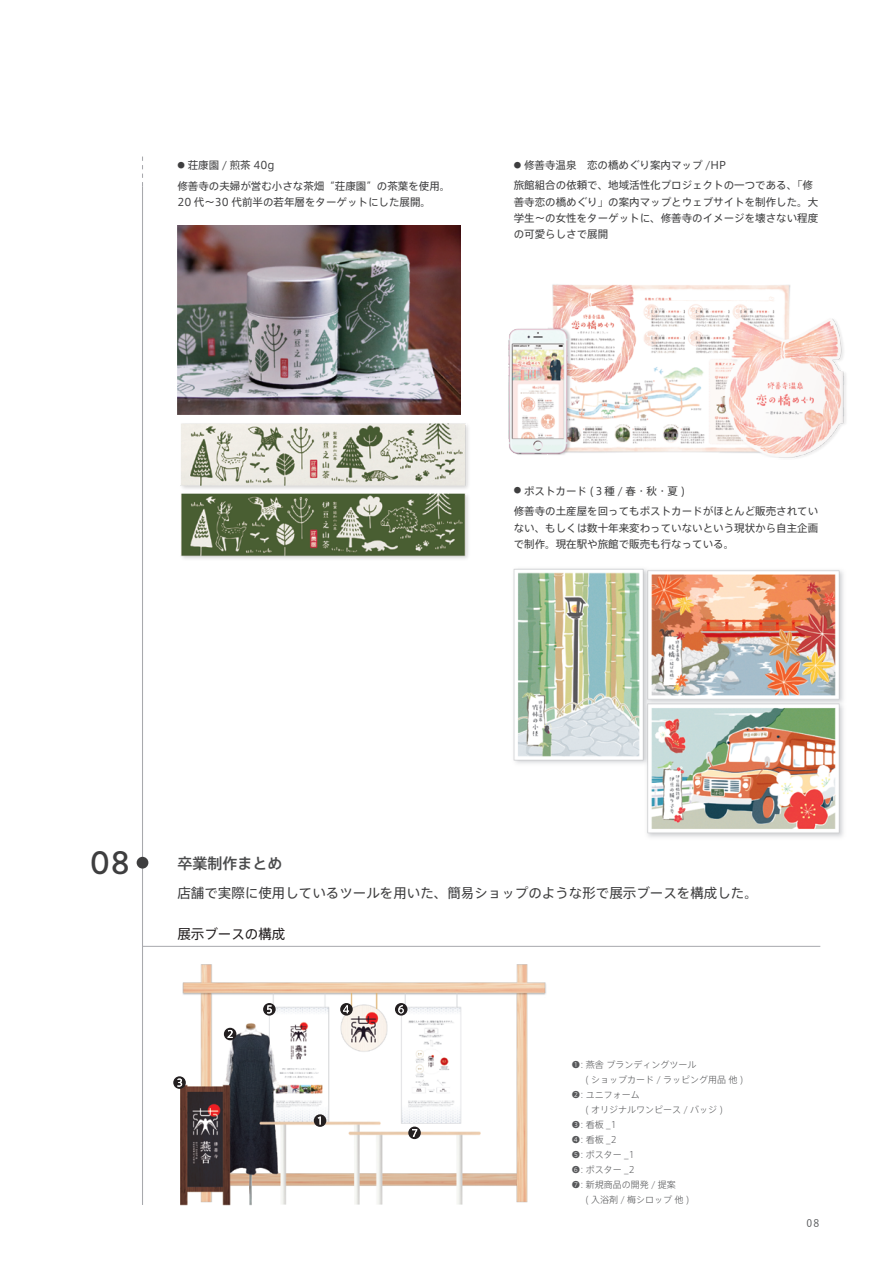
<style>
.page{position:relative;width:893px;height:1263px;background:#fff}
.page>*{position:absolute;margin:0;border:0;box-sizing:border-box;transform-origin:0 0}
.t1{font:500 33.3px "Brandon Grotesque";color:#3e3e3f}
.t2{font:500 15px "Axis Std";color:#4b4c4d}
.t3{font:13.5px "Axis Std";color:#3e3e3f}
.t4{font:13.5px "Axis Std";color:#231f20}
.t5{font:10.5px/20.9px "Axis Std";color:#3e3e3f}
.t6{font:500 10.5px "Yu Go";color:#57585a}
.t7{font:300 9px/15px "Axis Std";color:#57585a}
.s1{font-size:7.5px}
</style>
<div class="page">
<img style="left:508px;top:284px;width:338px;height:174px">
<img style="left:513px;top:568px;width:331px;height:269px">
<hr style="left:142px;top:186px;width:1px;height:1019px;background:#a8a9ad">
<img style="left:180px;top:423px;width:289px;height:136px">
<img style="left:177px;top:225px;width:284px;height:190px">
<div style="left:137px;top:857px;width:11px;height:11px;background:#3e3e3f;border-radius:50%"></div>
<hr style="left:143px;top:946px;width:677px;height:1px;background:#a8a9ad">
<img style="left:180px;top:965px;width:366px;height:241px">
<svg style="left:408px;top:1126px;width:13px;height:13px"></svg>
<svg style="left:395px;top:1003px;width:12px;height:12px"></svg>
<svg style="left:340px;top:1003px;width:13px;height:12px"></svg>
<svg style="left:314px;top:1114px;width:12px;height:13px"></svg>
<svg style="left:263px;top:1003px;width:13px;height:12px"></svg>
<svg style="left:224px;top:1028px;width:12px;height:12px"></svg>
<svg style="left:173px;top:1076px;width:13px;height:13px"></svg>
<svg style="left:142px;top:156px;width:1px;height:30px"></svg>
<p class="t5" style="left:177px;top:154px;width:275px"><span class="s1">●</span> 荘康園 / 煎茶 40g<br>修善寺の夫婦が営む小さな茶畑“荘康園”の茶葉を使用。</p>
<p class="t5" style="left:177px;top:191px;width:255px">20 代～30 代前半の若年層をターゲットにした展開。</p>
<p class="t5" style="left:514px;top:154px;width:301px"><span class="s1">●</span> 修善寺温泉　恋の橋めぐり案内マップ /HP<br>旅館組合の依頼で、地域活性化プロジェクトの一つである、「修</p>
<p class="t5" style="left:514px;top:193px;width:306px;line-height:16.2px;text-align:justify">善寺恋の橋めぐり」の案内マップとウェブサイトを制作した。大学生～の女性をターゲットに、修善寺のイメージを壊さない程度の可愛らしさで展開</p>
<p class="t5" style="left:514px;top:479px;width:306px"><span class="s1">●</span> ポストカード (３種 / 春・秋・夏 )<br>修善寺の土産屋を回ってもポストカードがほとんど販売されてい</p>
<p class="t5" style="left:514px;top:519px;width:306px;line-height:16.2px">ない、もしくは数十年来変わっていないという現状から自主企画で制作。現在駅や旅館で販売も行なっている。</p>
<h1 class="t1" style="left:90px;top:839px;width:42px">08</h1>
<h2 class="t2" style="left:177px;top:851px;width:106px">卒業制作まとめ</h2>
<p class="t3" style="left:177px;top:883px;width:582px">店舗で実際に使用しているツールを用いた、簡易ショップのような形で展示ブースを構成した。</p>
<p class="t4" style="left:177px;top:924px;width:109px">展示ブースの構成</p>
<p class="t7" style="left:572px;top:1057px;width:173px">❶: 燕舎 ブランディングツール<br>　 ( ショップカード / ラッピング用品 他 )<br>❷: ユニフォーム<br>　 ( オリジナルワンピース / バッジ )<br>❸: 看板 _1<br>❹: 看板 _2<br>❺: ポスター _1<br>❻: ポスター _2<br>❼: 新規商品の開発 / 提案<br>　 ( 入浴剤 / 梅シロップ 他 )</p>
<p class="t6" style="left:807px;top:1213px;width:14px">08</p>
</div>
